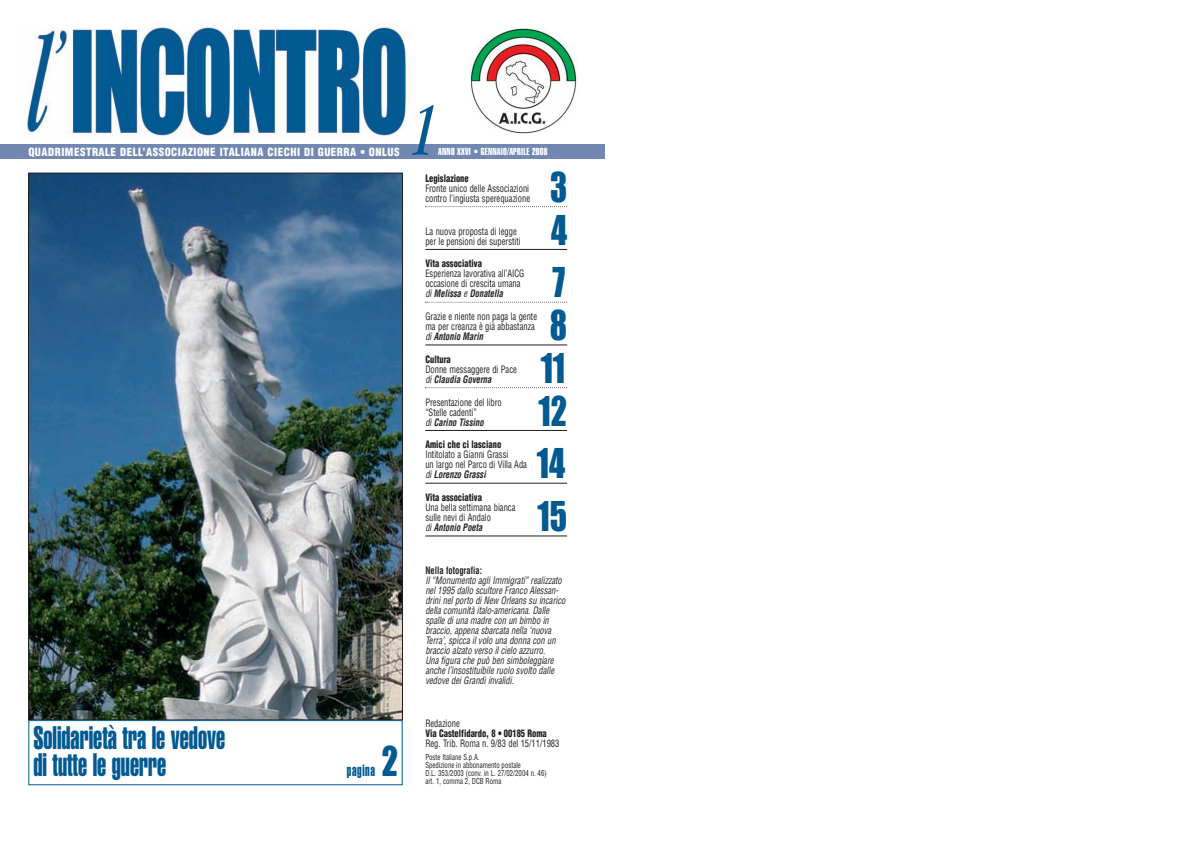
<style>
.page{position:relative;width:1191px;height:842px;background:#fff}
.page>*{position:absolute;margin:0;border:0;box-sizing:border-box;transform-origin:0 0}
.t1{font:italic 78px "Garamond";color:#015a92;scale:.7 1}
.t2{font:38px "Impact";color:#015a92;scale:.85 1}
.t3{font:32px/27px "Helvetica Extra Compressed";color:#015a92;scale:.85 1}
.t4{font:16px "Helvetica Extra Compressed";letter-spacing:.045em;color:#015a92;scale:.85 1}
.t5{font:900 condensed 11px "Helvetica";letter-spacing:.045em;color:#fff}
.t6{font:condensed 10px/10px "Helvetica";color:#231f20;scale:.85 1}
.t7{font:italic condensed 10px/10px "Helvetica";color:#231f20;scale:.85 1}
.t8{font:900 condensed 10px "Helvetica";color:#231f20;scale:.85 1}
.t9{font:10px "Helvetica Extra Compressed";letter-spacing:.02em;color:#fff}
.t10{font:700 condensed 10px "Helvetica";color:#231f20;scale:.85 1}
.t11{font:condensed 8px/8px "Helvetica";color:#231f20;scale:.85 1}
.s1{font-style:italic}
.s2{font-weight:700;font-style:italic}
</style>
<div class="page">
<img style="left:30px;top:175px;width:371px;height:543px">
<div style="left:0;top:145px;width:604px;height:14px;background:#7188b3"></div>
<img style="left:470px;top:28px;width:107px;height:105px">
<svg style="left:425px;top:206px;width:142px;height:1px"></svg>
<hr style="left:425px;top:249px;width:142px;height:1px;background:#231f20">
<svg style="left:425px;top:302px;width:142px;height:1px"></svg>
<hr style="left:425px;top:344px;width:142px;height:1px;background:#231f20">
<svg style="left:425px;top:387px;width:142px;height:1px"></svg>
<hr style="left:425px;top:430px;width:142px;height:1px;background:#231f20">
<hr style="left:425px;top:483px;width:142px;height:1px;background:#231f20">
<hr style="left:425px;top:535px;width:142px;height:1px;background:#231f20">
<div style="left:28px;top:720px;width:375px;height:65px;border:1px solid #015a92"></div>
<img style="left:27px;top:26px;width:379px;height:112px">
<p class="t5" style="left:28px;top:146px;width:373px">QUADRIMESTRALE DELL’ASSOCIAZIONE ITALIANA CIECHI DI GUERRA • ONLUS</p>
<h1 class="t1" style="left:407px;top:104px;width:45px">1</h1>
<p class="t9" style="left:438px;top:148px;width:111px">ANNO XXVI • GENNAIO/APRILE 2008</p>
<p class="t8" style="left:425px;top:173px;width:53px">Legislazione</p>
<p class="t6" style="left:425px;top:183px;width:125px">Fronte unico delle Associazioni contro l’ingiusta sperequazione</p>
<p class="t6" style="left:425px;top:226px;width:114px">La nuova proposta di legge per le pensioni dei superstiti</p>
<h2 class="t2" style="left:550px;top:167px;width:22px">3</h2>
<h2 class="t2" style="left:551px;top:209px;width:20px">4</h2>
<p class="t8" style="left:425px;top:258px;width:68px">Vita associativa</p>
<p class="t6" style="left:425px;top:269px;width:118px">Esperienza lavorativa all’AICG occasione di crescita umana <span class="s1">di</span> <span class="s2">Melissa</span> <span class="s1">e</span> <span class="s2">Donatella</span></p>
<h2 class="t2" style="left:552px;top:262px;width:16px">7</h2>
<p class="t6" style="left:425px;top:312px;width:133px">Grazie e niente non paga la gente ma per creanza è già abbastanza <span class="s1">di</span> <span class="s2">Antonio Marin</span></p>
<h2 class="t2" style="left:550px;top:305px;width:22px">8</h2>
<p class="t8" style="left:425px;top:354px;width:31px">Cultura</p>
<p class="t6" style="left:425px;top:364px;width:109px">Donne messaggere di Pace <span class="s1">di</span> <span class="s2">Claudia Governa</span></p>
<h2 class="t2" style="left:540px;top:348px;width:30px">11</h2>
<p class="t6" style="left:425px;top:397px;width:91px">Presentazione del libro “Stelle cadenti”<br><span class="s1">di</span> <span class="s2">Carino Tissino</span></p>
<h2 class="t2" style="left:538px;top:390px;width:35px">12</h2>
<p class="t8" style="left:425px;top:439px;width:91px">Amici che ci lasciano</p>
<p class="t6" style="left:425px;top:450px;width:121px">Intitolato a Gianni Grassi<br>un largo nel Parco di Villa Ada <span class="s1">di</span> <span class="s2">Lorenzo Grassi</span></p>
<h2 class="t2" style="left:537px;top:443px;width:35px">14</h2>
<p class="t8" style="left:425px;top:492px;width:68px">Vita associativa</p>
<p class="t6" style="left:425px;top:503px;width:107px">Una bella settimana bianca sulle nevi di Andalo<br><span class="s1">di</span> <span class="s2">Antonio Poeta</span></p>
<h2 class="t2" style="left:537px;top:496px;width:36px">15</h2>
<p class="t10" style="left:425px;top:565px;width:68px">Nella fotografia:</p>
<p class="t7" style="left:425px;top:575px;width:166px">Il “Monumento agli Immigrati” realizzato nel 1995 dallo scultore Franco Alessan&shy;drini nel porto di New Orleans su incarico della comunità italo-americana. Dalle spalle di una madre con un bimbo in braccio, appena sbarcata nella ‘nuova Terra’, spicca il volo una donna con un braccio alzato verso il cielo azzurro.<br>Una figura che può ben simboleggiare anche l’insostituibile ruolo svolto dalle vedove dei Grandi invalidi.</p>
<h3 class="t3" style="left:33px;top:726px;width:227px">Solidarietà tra le vedove di tutte le guerre</h3>
<h2 class="t2" style="left:382px;top:740px;width:21px">2</h2>
<h3 class="t4" style="left:347px;top:764px;width:34px">pagina</h3>
<p class="t6" style="left:425px;top:718px;width:42px">Redazione</p>
<p class="t8" style="left:425px;top:727px;width:144px">Via Castelfidardo, 8 • 00185 Roma</p>
<p class="t6" style="left:425px;top:738px;width:159px">Reg. Trib. Roma n. 9/83 del 15/11/1983</p>
<p class="t11" style="left:425px;top:753px;width:144px">Poste Italiane S.p.A.<br>Spedizione in abbonamento postale<br>D.L. 353/2003 (conv. in L. 27/02/2004 n. 46) art. 1, comma 2, DCB Roma</p>
</div>
